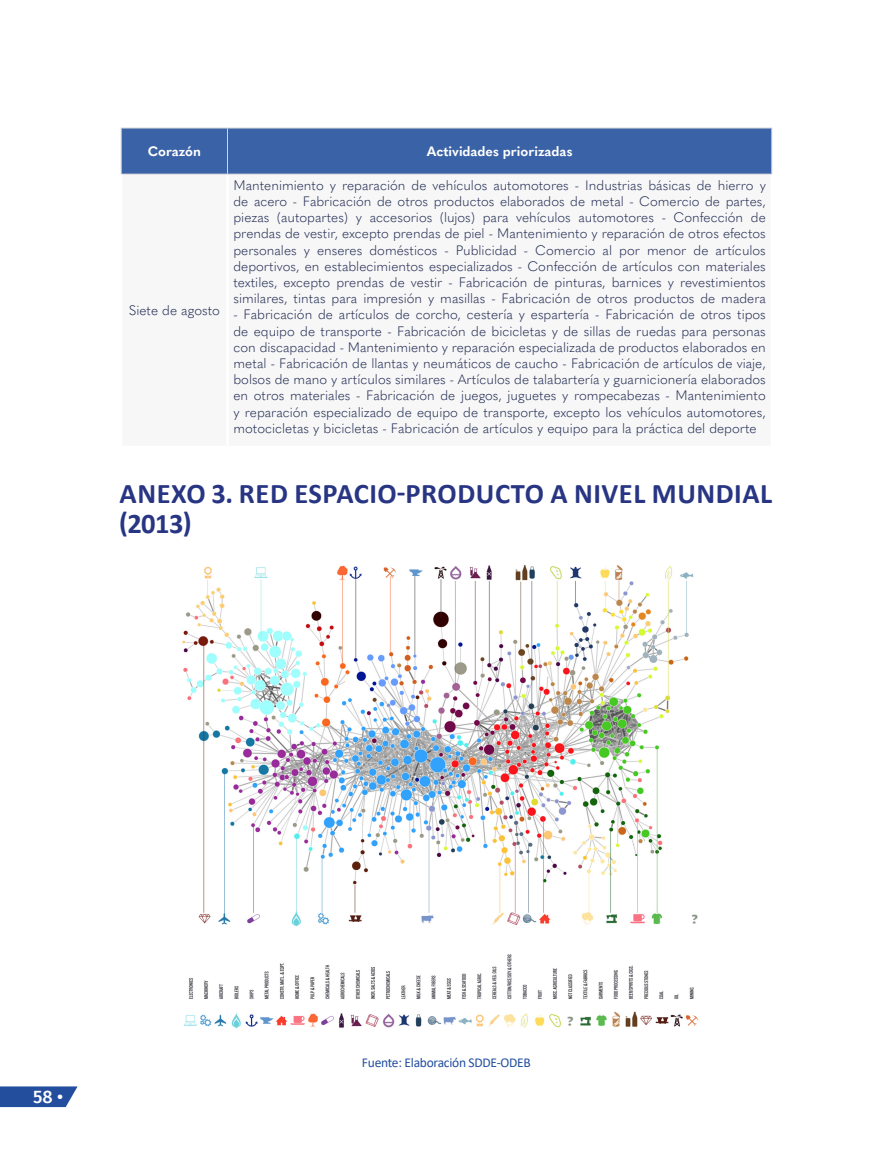
<style>
.page{position:relative;width:893px;height:1149px;background:#fff}
.page>*{position:absolute;margin:0;border:0;box-sizing:border-box;transform-origin:0 0}
.Título_2{font:700 28.5px/30px "Calibri";letter-spacing:.02em;color:#283583}
.t1{font:500 18px "Fira Sans";color:#fff}
.Cuerpo_tablas{font:300 13.5px/16.2px "Quasimoda";color:#202a51;text-align:justify}
.Titulo_variables{font:700 13.5px "Quasimoda";color:#fff}
.Creditos_Fuentes{font:13.5px "Calibri";letter-spacing:-.02em;color:#234e9e}
</style>
<div class="page">
<svg style="left:0;top:1086px;width:78px;height:20px"></svg>
<div style="left:122px;top:129px;width:649px;height:45px;background:#3a62a6"></div>
<hr style="left:227px;top:128px;width:1px;height:46px;background:#d4d2da">
<hr style="left:121px;top:128px;width:106px;height:1px;background:#d4d2da">
<hr style="left:121px;top:128px;width:1px;height:46px;background:#d4d2da">
<hr style="left:227px;top:128px;width:545px;height:1px;background:#d4d2da">
<hr style="left:771px;top:128px;width:1px;height:46px;background:#d4d2da">
<hr style="left:121px;top:174px;width:106px;height:1px;background:#d4d2da">
<hr style="left:227px;top:174px;width:545px;height:1px;background:#d4d2da">
<hr style="left:120px;top:174px;width:2px;height:271px;background:#fff">
<hr style="left:771px;top:174px;width:2px;height:271px;background:#fff">
<img style="left:182px;top:565px;width:517px;height:463px">
<p class="Titulo_variables" style="left:148px;top:141px;width:55px">Corazón</p>
<p class="Titulo_variables" style="left:427px;top:141px;width:147px">Actividades priorizadas</p>
<p class="Cuerpo_tablas" style="left:129px;top:301px;width:92px">Siete de agosto</p>
<p class="Cuerpo_tablas" style="left:233px;top:176px;width:534px">Mantenimiento y reparación de vehículos automotores - Industrias básicas de hierro y de acero - Fabricación de otros productos elaborados de metal - Comercio de partes, piezas (autopartes) y accesorios (lujos) para vehículos automotores - Confección de prendas de vestir, excepto prendas de piel - Mantenimiento y reparación de otros efectos personales y enseres domésticos - Publicidad - Comercio al por menor de artículos deportivos, en establecimientos especializados - Confección de artículos con materiales textiles, excepto prendas de vestir - Fabricación de pinturas, barnices y revestimientos similares, tintas para impresión y masillas - Fabricación de otros productos de madera</p>
<p class="Cuerpo_tablas" style="left:233px;top:305px;width:534px">- Fabricación de artículos de corcho, cestería y espartería - Fabricación de otros tipos de equipo de transporte - Fabricación de bicicletas y de sillas de ruedas para personas con discapacidad - Mantenimiento y reparación especializada de productos elaborados en metal - Fabricación de llantas y neumáticos de caucho - Fabricación de artículos de viaje, bolsos de mano y artículos similares - Artículos de talabartería y guarnicionería elaborados en otros materiales - Fabricación de juegos, juguetes y rompecabezas - Mantenimiento y reparación especializado de equipo de transporte, excepto los vehículos automotores, motocicletas y bicicletas - Fabricación de artículos y equipo para la práctica del deporte</p>
<p class="Título_2" style="left:119px;top:478px;width:655px">ANEXO 3. RED ESPACIO-PRODUCTO A NIVEL MUNDIAL (2013)</p>
<h2 class="t1" style="left:33px;top:1081px;width:32px">58 •</h2>
<p class="Creditos_Fuentes" style="left:362px;top:1053px;width:170px">Fuente: Elaboración SDDE-ODEB</p>
</div>
